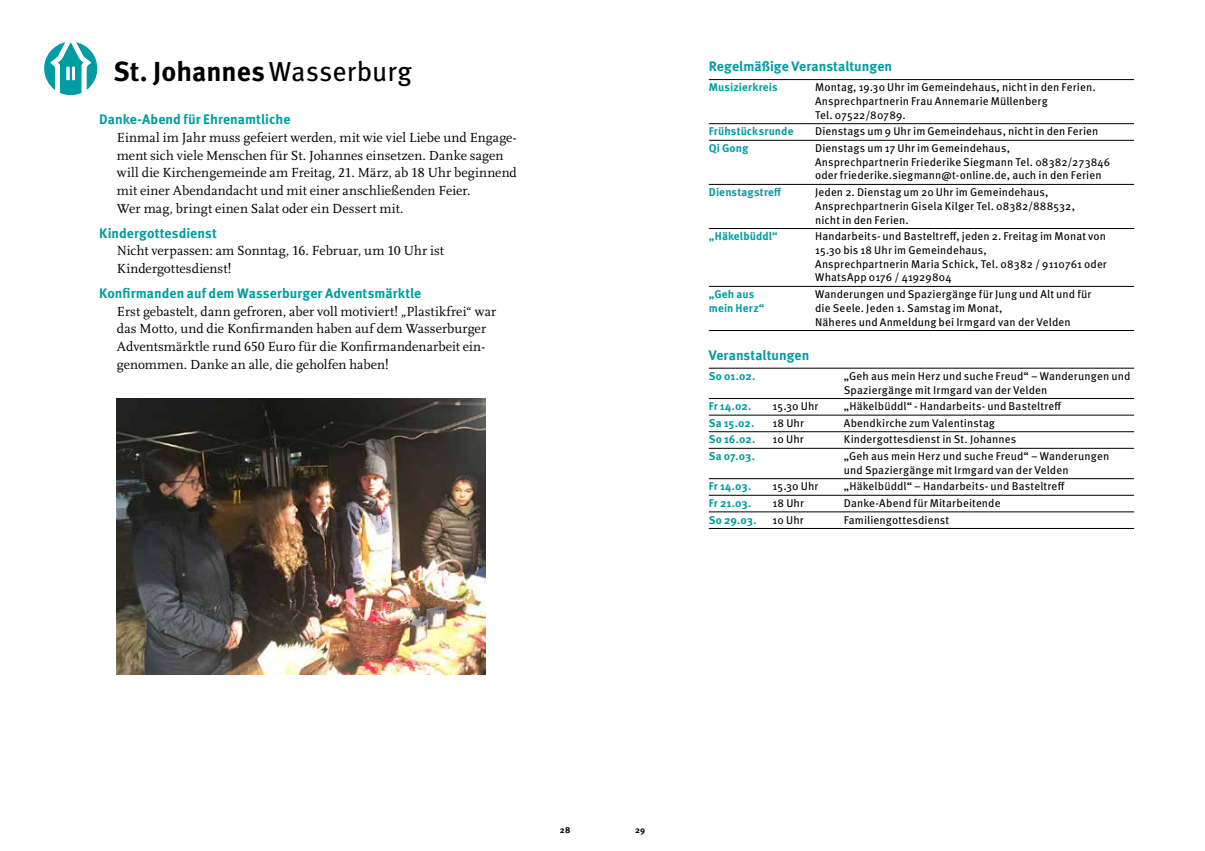
<style>
.page{position:relative;width:1205px;height:851px;background:#fff}
.page>*{position:absolute;margin:0;border:0;box-sizing:border-box;transform-origin:0 0}
.t1{font:700 27.5px "Meta Pro";color:#000}
.t2{font:13.75px/17.8px "Scala LF";letter-spacing:.005em;color:#000}
.t3{font:700 13.75px "Meta Pro";letter-spacing:.005em;color:#009ca3}
.t4{font:11.25px/13.8px "Meta Pro";letter-spacing:.01em;color:#000}
.t5{font:700 11.25px "Meta Pro";letter-spacing:.01em;color:#009ca3}
.t6{font:700 8.75px "Meta Pro";color:#000}
.s1{font-weight:400}
</style>
<div class="page">
<svg style="left:44px;top:42px;width:53px;height:53px"></svg>
<hr style="left:709px;top:79px;width:425px;height:1px;background:#000">
<hr style="left:709px;top:123px;width:425px;height:1px;background:#000">
<hr style="left:709px;top:140px;width:425px;height:1px;background:#000">
<hr style="left:709px;top:184px;width:425px;height:1px;background:#000">
<hr style="left:709px;top:228px;width:425px;height:1px;background:#000">
<hr style="left:709px;top:286px;width:425px;height:1px;background:#000">
<hr style="left:709px;top:330px;width:425px;height:1px;background:#000">
<hr style="left:709px;top:368px;width:425px;height:1px;background:#000">
<hr style="left:709px;top:398px;width:425px;height:1px;background:#000">
<hr style="left:709px;top:415px;width:425px;height:1px;background:#000">
<hr style="left:709px;top:431px;width:425px;height:1px;background:#000">
<hr style="left:709px;top:448px;width:425px;height:1px;background:#000">
<hr style="left:709px;top:478px;width:425px;height:1px;background:#000">
<hr style="left:709px;top:495px;width:425px;height:1px;background:#000">
<hr style="left:709px;top:511px;width:425px;height:1px;background:#000">
<hr style="left:709px;top:528px;width:425px;height:1px;background:#000">
<img style="left:117px;top:398px;width:368px;height:276px">
<h1 class="t1" style="left:113px;top:54px;width:300px">St. Johannes <span class="s1">Wasserburg</span></h1>
<p class="t3" style="left:709px;top:57px;width:185px">Regelmäßige Veranstaltungen</p>
<p class="t5" style="left:709px;top:80px;width:70px">Musizierkreis</p>
<p class="t4" style="left:815px;top:81px;width:282px">Montag, 19.30 Uhr im Gemeindehaus, nicht in den Ferien.<br>Ansprechpartnerin Frau Annemarie Müllenberg<br>Tel. 07522/80789.</p>
<p class="t5" style="left:709px;top:124px;width:86px">Frühstücksrunde</p>
<p class="t4" style="left:815px;top:125px;width:285px">Dienstags um 9 Uhr im Gemeindehaus, nicht in den Ferien</p>
<p class="t5" style="left:709px;top:141px;width:41px">Qi Gong</p>
<p class="t4" style="left:815px;top:141px;width:297px">Dienstags um 17 Uhr im Gemeindehaus,<br>Ansprechpartnerin Friederike Siegmann Tel. 08382/273846 oder friederike.siegmann@t-online.de, auch in den Ferien</p>
<p class="t5" style="left:709px;top:185px;width:74px">Dienstagstreff</p>
<p class="t4" style="left:815px;top:186px;width:261px">Jeden 2. Dienstag um 20 Uhr im Gemeindehaus,<br>Ansprechpartnerin Gisela Kilger Tel. 08382/888532, nicht in den Ferien.</p>
<p class="t5" style="left:709px;top:229px;width:70px">„Häkelbüddl“</p>
<p class="t4" style="left:815px;top:230px;width:293px">Handarbeits- und Basteltreff, jeden 2. Freitag im Monat von 15.30 bis 18 Uhr im Gemeindehaus,<br>Ansprechpartnerin Maria Schick, Tel. 08382 / 9110761 oder WhatsApp 0176 / 41929804</p>
<p class="t5" style="left:709px;top:287px;width:47px">„Geh aus</p>
<p class="t4" style="left:815px;top:287px;width:278px">Wanderungen und Spaziergänge für Jung und Alt und für</p>
<p class="t5" style="left:709px;top:301px;width:57px">mein Herz“</p>
<p class="t4" style="left:815px;top:301px;width:257px">die Seele. Jeden 1. Samstag im Monat,<br>Näheres und Anmeldung bei Irmgard van der Velden</p>
<p class="t3" style="left:709px;top:346px;width:102px">Veranstaltungen</p>
<p class="t5" style="left:709px;top:369px;width:48px">So 01.02.</p>
<p class="t4" style="left:844px;top:369px;width:288px">„Geh aus mein Herz und suche Freud“ – Wanderungen und<br>Spaziergänge mit Irmgard van der Velden</p>
<p class="t5" style="left:709px;top:399px;width:44px">Fr 14.02.</p>
<p class="t4" style="left:772px;top:400px;width:47px">15.30 Uhr</p>
<p class="t4" style="left:844px;top:400px;width:219px">„Häkelbüddl“ - Handarbeits- und Basteltreff</p>
<p class="t5" style="left:709px;top:415px;width:47px">Sa 15.02.</p>
<p class="t4" style="left:772px;top:416px;width:33px">18 Uhr</p>
<p class="t4" style="left:844px;top:416px;width:153px">Abendkirche zum Valentinstag</p>
<p class="t5" style="left:709px;top:432px;width:48px">So 16.02.</p>
<p class="t4" style="left:772px;top:433px;width:33px">10 Uhr</p>
<p class="t4" style="left:844px;top:433px;width:174px">Kindergottesdienst in St. Johannes</p>
<p class="t5" style="left:709px;top:449px;width:48px">Sa 07.03.</p>
<p class="t4" style="left:844px;top:449px;width:267px">„Geh aus mein Herz und suche Freud“ – Wanderungen und Spaziergänge mit Irmgard van der Velden</p>
<p class="t5" style="left:709px;top:479px;width:44px">Fr 14.03.</p>
<p class="t4" style="left:772px;top:480px;width:47px">15.30 Uhr</p>
<p class="t4" style="left:844px;top:480px;width:222px">„Häkelbüddl“ – Handarbeits- und Basteltreff</p>
<p class="t5" style="left:709px;top:496px;width:44px">Fr 21.03.</p>
<p class="t4" style="left:772px;top:496px;width:33px">18 Uhr</p>
<p class="t4" style="left:844px;top:496px;width:158px">Danke-Abend für Mitarbeitende</p>
<p class="t5" style="left:709px;top:512px;width:49px">So 29.03.</p>
<p class="t4" style="left:772px;top:513px;width:33px">10 Uhr</p>
<p class="t4" style="left:844px;top:513px;width:107px">Familiengottesdienst</p>
<p class="t3" style="left:99px;top:111px;width:193px">Danke-Abend für Ehrenamtliche</p>
<p class="t2" style="left:117px;top:129px;width:401px">Einmal im Jahr muss gefeiert werden, mit wie viel Liebe und Engage&shy;ment sich viele Menschen für St. Johannes einsetzen. Danke sagen will die Kirchengemeinde am Freitag, 21. März, ab 18 Uhr beginnend mit einer Abendandacht und mit einer anschließenden Feier.<br>Wer mag, bringt einen Salat oder ein Dessert mit.</p>
<p class="t3" style="left:99px;top:224px;width:119px">Kindergottesdienst</p>
<p class="t2" style="left:117px;top:242px;width:329px">Nicht verpassen: am Sonntag, 16. Februar, um 10 Uhr ist<br>Kindergottesdienst!</p>
<p class="t3" style="left:99px;top:284px;width:324px">Konfirmanden auf dem Wasserburger Adventsmärktle</p>
<p class="t2" style="left:117px;top:302px;width:381px">Erst gebastelt, dann gefroren, aber voll motiviert! „Plastikfrei“ war das Motto, und die Konfirmanden haben auf dem Wasserburger Adventsmärktle rund 650 Euro für die Konfirmandenarbeit ein&shy;genommen. Danke an alle, die geholfen haben!</p>
<p class="t6" style="left:560px;top:824px;width:12px">28</p>
<p class="t6" style="left:635px;top:824px;width:12px">29</p>
</div>
